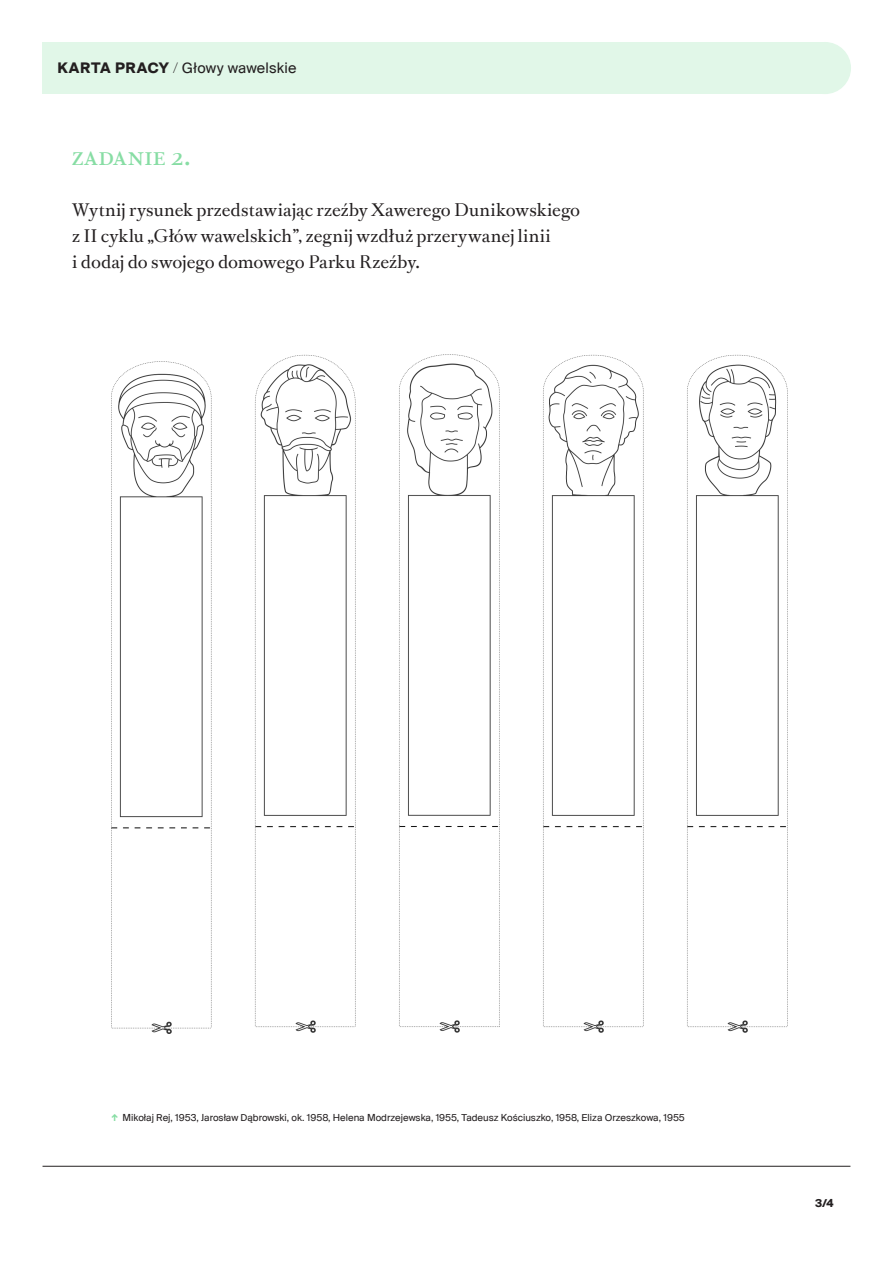
<style>
.page{position:relative;width:893px;height:1263px;background:#fff}
.page>*{position:absolute;margin:0;border:0;box-sizing:border-box;transform-origin:0 0}
.polecenie{font:24px "Romain BP Text";color:#87dda4}
.tekst{font:16.5px/26px "Romain BP Text";letter-spacing:.005em;color:#231f20}
.karta_pracy{font:15.75px "Suisse BP Intl";letter-spacing:.01em;color:#231f20}
.metryka{font:700 12px "Suisse BP Intl";color:#231f20}
.metryka-2{font:10.5px "Suisse BP Intl";color:#231f20}
.s1{font-weight:700}
.s2{font-weight:100}
.s3{font-weight:700;color:#87dda4}
</style>
<div class="page">
<hr style="left:43px;top:1166px;width:807px;height:1px;background:#231f20">
<div style="left:43px;top:43px;width:782px;height:51px;background:#e1f7e8"></div>
<div style="left:799px;top:42px;width:52px;height:52px;background:#e1f7e8;border-radius:50%"></div>
<img style="left:111px;top:354px;width:677px;height:679px">
<p class="karta_pracy" style="left:57px;top:59px;width:241px"><span class="s1">KARTA PRACY</span> <span class="s2">/</span> Głowy wawelskie</p>
<p class="polecenie" style="left:72px;top:135px;width:120px">zadanie 2.</p>
<p class="tekst" style="left:72px;top:196px;width:509px">Wytnij rysunek przedstawiając rzeźby Xawerego Dunikowskiego z II cyklu „Głów wawelskich”, zegnij wzdłuż przerywanej linii<br>i dodaj do swojego domowego Parku Rzeźby.</p>
<p class="metryka-2" style="left:111px;top:1111px;width:575px"><span class="s3">↑</span> Mikołaj Rej, 1953, Jarosław Dąbrowski, ok. 1958, Helena Modrzejewska, 1955, Tadeusz Kościuszko, 1958, Eliza Orzeszkowa, 1955</p>
<p class="metryka" style="left:815px;top:1196px;width:20px">3/4</p>
</div>
